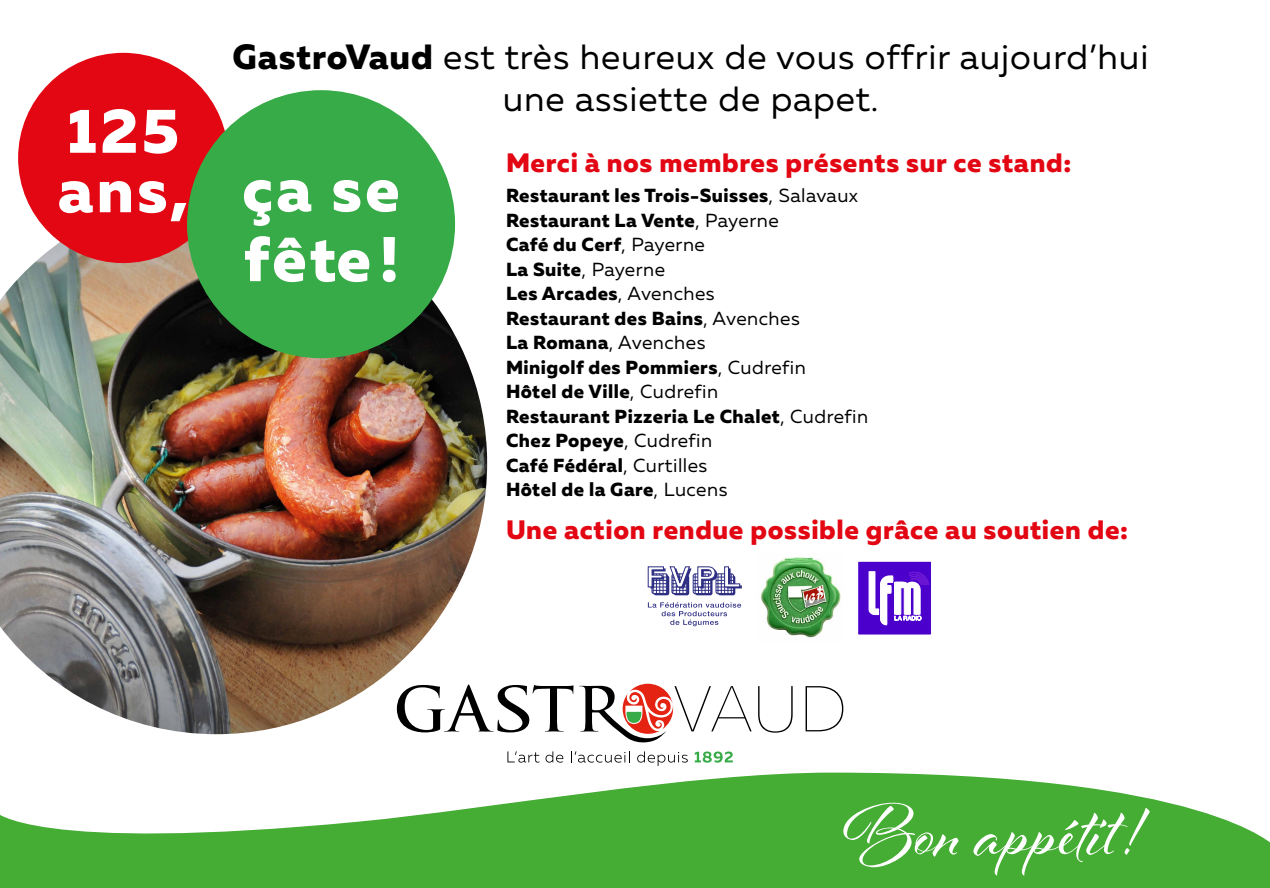
<style>
.page{position:relative;width:1270px;height:888px;background:#fff}
.page>*{position:absolute;margin:0;border:0;box-sizing:border-box;transform-origin:0 0}
.t1{font:78.75px "Al Fresco";color:#fff}
.t2{font:800 63px/58.9px "Muller";letter-spacing:.05em;color:#fff}
.t3{font:35px/42px "Muller";letter-spacing:.025em;color:#000;text-align:center}
.t4{font:800 26.6px "Muller";letter-spacing:.025em;color:#e30613}
.t5{font:800 18.9px/24.5px "Muller";letter-spacing:.025em;color:#000}
.s1{font-weight:800}
.s2{font-weight:400}
</style>
<div class="page">
<svg style="left:758px;top:686px;width:35px;height:47px"></svg>
<svg style="left:806px;top:686px;width:37px;height:45px"></svg>
<svg style="left:487px;top:685px;width:86px;height:47px"></svg>
<svg style="left:579px;top:684px;width:173px;height:59px"></svg>
<svg style="left:507px;top:751px;width:32px;height:12px"></svg>
<svg style="left:545px;top:751px;width:19px;height:12px"></svg>
<svg style="left:571px;top:751px;width:59px;height:12px"></svg>
<svg style="left:637px;top:751px;width:51px;height:15px"></svg>
<svg style="left:695px;top:751px;width:38px;height:12px"></svg>
<img style="left:0;top:192px;width:487px;height:542px">
<div style="left:18px;top:53px;width:210px;height:210px;background:#e30613;border-radius:50%"></div>
<div style="left:187px;top:90px;width:268px;height:268px;background:#37ab47;border-radius:50%"></div>
<svg style="left:0;top:773px;width:1270px;height:115px;fill:#45ac34"></svg>
<img style="left:761px;top:557px;width:80px;height:81px">
<div style="left:859px;top:562px;width:71px;height:72px;background:#4c00cc"></div>
<svg style="left:869px;top:572px;width:60px;height:53px"></svg>
<svg style="left:648px;top:567px;width:94px;height:28px"></svg>
<svg style="left:648px;top:602px;width:93px;height:24px"></svg>
<h3 class="t3" style="left:233px;top:35px;width:917px"><span class="s1">GastroVaud</span> est très heureux de vous offrir aujourd’hui une assiette de papet.</h3>
<h2 class="t2" style="left:58px;top:102px;width:343px">125<br>ans, ça se</h2>
<h2 class="t2" style="left:243px;top:230px;width:156px">fête!</h2>
<h3 class="t4" style="left:506px;top:145px;width:567px">Merci à nos membres présents sur ce stand:</h3>
<p class="t5" style="left:506px;top:183px;width:364px">Restaurant les Trois-Suisses<span class="s2">, Salavaux<br></span>Restaurant La Vente<span class="s2">, Payerne<br></span>Café du Cerf<span class="s2">, Payerne<br></span>La Suite<span class="s2">, Payerne<br></span>Les Arcades<span class="s2">, Avenches<br></span>Restaurant des Bains<span class="s2">, Avenches<br></span>La Romana<span class="s2">, Avenches<br></span>Minigolf des Pommiers<span class="s2">, Cudrefin<br></span>Hôtel de Ville<span class="s2">, Cudrefin<br></span>Restaurant Pizzeria Le Chalet<span class="s2">, Cudrefin<br></span>Chez Popeye<span class="s2">, Cudrefin<br></span>Café Fédéral<span class="s2">, Curtilles<br></span>Hôtel de la Gare<span class="s2">, Lucens</span></p>
<h3 class="t4" style="left:506px;top:513px;width:624px">Une action rendue possible grâce au soutien de:</h3>
<h1 class="t1" style="left:843px;top:781px;width:298px">Bon appétit!</h1>
</div>
